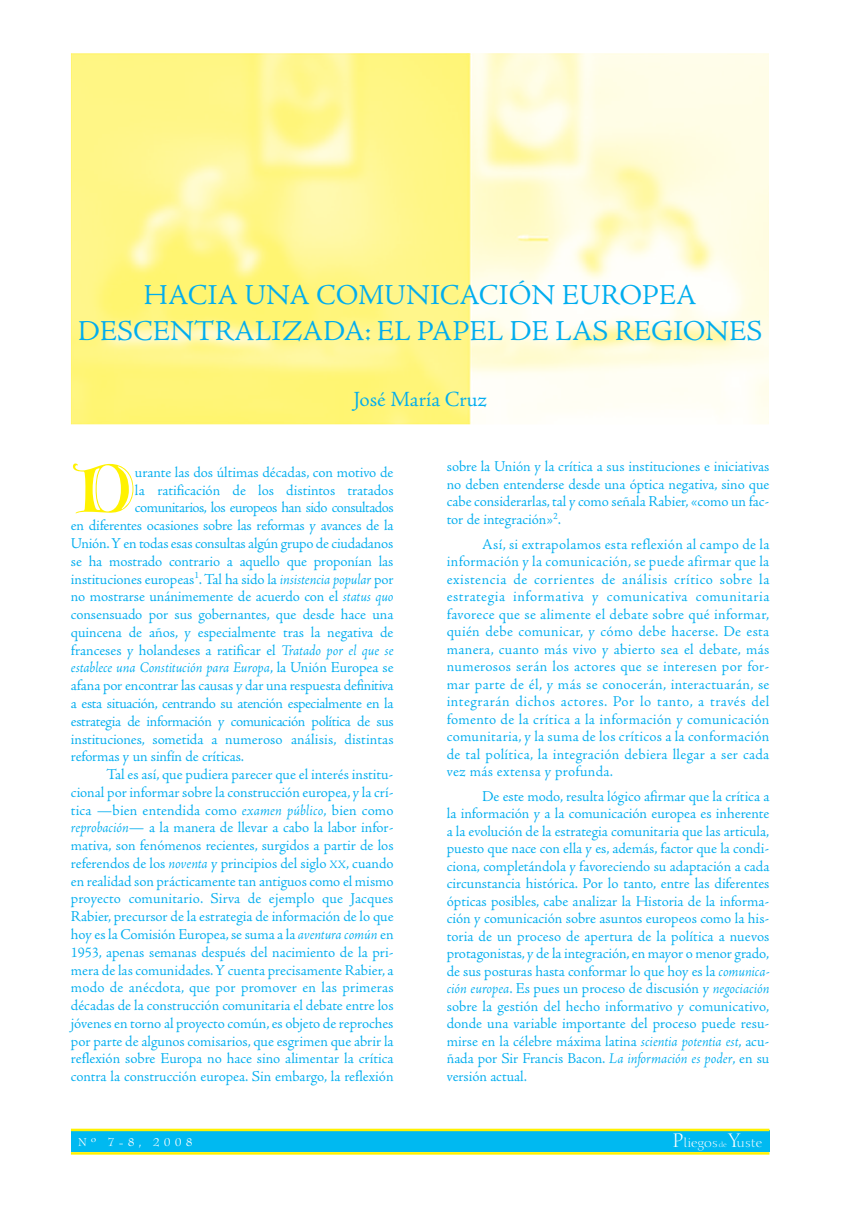
<style>
.page{position:relative;width:851px;height:1205px;background:#fff}
.page>*{position:absolute;margin:0;border:0;box-sizing:border-box;transform-origin:0 0}
.t1{font:69.12px "Goudy Text MT Lombardic Capitals";color:#fff200}
.t2{font:30px/36px "Adobe Jenson";color:#00adef;text-align:center}
.t3{font:22.5px "Adobe Jenson";color:#00adef}
.t4{font:15.62px/17.5px "Adobe Jenson";letter-spacing:-.005em;color:#00adef;text-align:justify}
.t5{font:italic 15.62px "Adobe Jenson";color:#00adef}
.t6{font:15.62px "Adobe Jenson";letter-spacing:-.03em;color:#00adef}
.t7{font:15.62px "Adobe Jenson";letter-spacing:.015em;color:#00adef}
.t8{font:12.5px "Bernhard Modern";letter-spacing:.335em;color:#fff}
.t9{font:12.25px "Calligraphic 810 BT";color:#fff}
.s1{font-style:italic}
.s2{font-style:normal}
.s3{font-size:11.75px}
.s4{font-size:19px}
.s5{font-size:7px}
</style>
<div class="page">
<img style="left:71px;top:53px;width:697px;height:371px">
<div style="left:71px;top:1130px;width:698px;height:22px;background:#00b9f1"></div>
<hr style="left:71px;top:1128px;width:698px;height:3px;background:#fff200">
<hr style="left:71px;top:1152px;width:698px;height:2px;background:#fff200">
<h2 class="t2" style="left:78px;top:279px;width:686px">HACIA UNA COMUNICACIÓN EUROPEA<br>DESCENTRALIZADA: EL PAPEL DE LAS REGIONES</h2>
<h3 class="t3" style="left:353px;top:390px;width:135px">José María Cruz</h3>
<h1 class="t1" style="left:71px;top:461px;width:66px">D</h1>
<p class="t4" style="left:135px;top:464px;width:260px">urante las dos últimas décadas, con motivo de</p>
<p class="t4" style="left:135px;top:482px;width:260px">la ratificación de los distintos tratados</p>
<p class="t6" style="left:135px;top:501px;width:260px">comunitarios, los europeos han sido consultados</p>
<p class="t4" style="left:71px;top:518px;width:324px">en diferentes ocasiones sobre las reformas y avances de la</p>
<p class="t4" style="left:71px;top:535px;width:324px">Unión. Y en todas esas consultas algún grupo de ciudadanos</p>
<p class="t4" style="left:71px;top:553px;width:324px">se ha mostrado contrario a aquello que proponían las</p>
<p class="t4" style="left:71px;top:571px;width:324px">instituciones europeas<sup>1</sup>. Tal ha sido la <span class="s1">insistencia popular</span> por</p>
<p class="t4" style="left:71px;top:589px;width:324px">no mostrarse unánimemente de acuerdo con el <span class="s1">status quo</span></p>
<p class="t4" style="left:71px;top:606px;width:324px">consensuado por sus gobernantes, que desde hace una</p>
<p class="t4" style="left:71px;top:624px;width:324px">quincena de años, y especialmente tras la negativa de</p>
<p class="t4" style="left:71px;top:642px;width:324px">franceses y holandeses a ratificar el <span class="s1">Tratado por el que se</span></p>
<p class="t5" style="left:71px;top:661px;width:324px">establece una Constitución para Europa<span class="s2">, la Unión Europea se</span></p>
<p class="t4" style="left:71px;top:678px;width:324px">afana por encontrar las causas y dar una respuesta definitiva</p>
<p class="t4" style="left:71px;top:695px;width:324px">a esta situación, centrando su atención especialmente en la</p>
<p class="t4" style="left:71px;top:713px;width:324px">estrategia de información y comunicación política de sus</p>
<p class="t4" style="left:71px;top:731px;width:324px">instituciones, sometida a numeroso análisis, distintas</p>
<p class="t4" style="left:71px;top:749px;width:175px">reformas y un sinfín de críticas.</p>
<p class="t4" style="left:106px;top:766px;width:288px">Tal es así, que pudiera parecer que el interés institu-</p>
<p class="t4" style="left:71px;top:784px;width:324px">cional por informar sobre la construcción europea, y la crí-</p>
<p class="t4" style="left:71px;top:802px;width:324px">tica —bien entendida como <span class="s1">examen público</span>, bien como</p>
<p class="t4" style="left:71px;top:820px;width:324px"><span class="s1">reprobación</span>— a la manera de llevar a cabo la labor infor-</p>
<p class="t4" style="left:71px;top:837px;width:324px">mativa, son fenómenos recientes, surgidos a partir de los</p>
<p class="t4" style="left:71px;top:855px;width:324px">referendos de los <span class="s1">noventa</span> y principios del siglo <span class="s3">XX</span>, cuando</p>
<p class="t4" style="left:71px;top:873px;width:324px">en realidad son prácticamente tan antiguos como el mismo</p>
<p class="t4" style="left:71px;top:891px;width:324px">proyecto comunitario. Sirva de ejemplo que Jacques</p>
<p class="t4" style="left:71px;top:908px;width:324px">Rabier, precursor de la estrategia de información de lo que</p>
<p class="t4" style="left:71px;top:926px;width:324px">hoy es la Comisión Europea, se suma a la <span class="s1">aventura común</span> en</p>
<p class="t4" style="left:71px;top:944px;width:324px">1953, apenas semanas después del nacimiento de la pri-</p>
<p class="t4" style="left:71px;top:962px;width:324px">mera de las comunidades. Y cuenta precisamente Rabier, a</p>
<p class="t7" style="left:71px;top:981px;width:324px">modo de anécdota, que por promover en las primeras</p>
<p class="t4" style="left:71px;top:997px;width:324px">décadas de la construcción comunitaria el debate entre los</p>
<p class="t4" style="left:71px;top:1015px;width:324px">jóvenes en torno al proyecto común, es objeto de reproches</p>
<p class="t4" style="left:71px;top:1033px;width:324px">por parte de algunos comisarios, que esgrimen que abrir la</p>
<p class="t4" style="left:71px;top:1051px;width:324px">reflexión sobre Europa no hace sino alimentar la crítica</p>
<p class="t4" style="left:71px;top:1068px;width:324px">contra la construcción europea. Sin embargo, la reflexión</p>
<p class="t4" style="left:446px;top:459px;width:324px">sobre la Unión y la crítica a sus instituciones e iniciativas no deben entenderse desde una óptica negativa, sino que cabe considerarlas, tal y como señala Rabier, «como un fac&shy;tor de integración»<sup>2</sup>.</p>
<p class="t4" style="left:446px;top:536px;width:324px;text-indent:35px">Así, si extrapolamos esta reflexión al campo de la información y la comunicación, se puede afirmar que la existencia de corrientes de análisis crítico sobre la estrategia informativa y comunicativa comunitaria favorece que se alimente el debate sobre qué informar, quién debe comunicar, y cómo debe hacerse. De esta manera, cuanto más vivo y abierto sea el debate, más numerosos serán los actores que se interesen por for&shy;mar parte de él, y más se conocerán, interactuarán, se integrarán dichos actores. Por lo tanto, a través del fomento de la crítica a la información y comunicación comunitaria, y la suma de los críticos a la conformación de tal política, la integración debiera llegar a ser cada vez más extensa y profunda.</p>
<p class="t4" style="left:446px;top:788px;width:324px;text-indent:35px">De este modo, resulta lógico afirmar que la crítica a la información y a la comunicación europea es inherente a la evolución de la estrategia comunitaria que las articula, puesto que nace con ella y es, además, factor que la condi&shy;ciona, completándola y favoreciendo su adaptación a cada circunstancia histórica. Por lo tanto, entre las diferentes ópticas posibles, cabe analizar la Historia de la informa&shy;ción y comunicación sobre asuntos europeos como la his&shy;toria de un proceso de apertura de la política a nuevos protagonistas, y de la integración, en mayor o menor grado, de sus posturas hasta conformar lo que hoy es la <span class="s1">comunica&shy;ción europea</span>. Es pues un proceso de discusión y <span class="s1">negociación </span>sobre la gestión del hecho informativo y comunicativo, donde una variable importante del proceso puede resu&shy;mirse en la célebre máxima latina <span class="s1">scientia potentia est</span>, acu&shy;ñada por Sir Francis Bacon. <span class="s1">La información es poder</span>, en su versión actual.</p>
<p class="t8" style="left:78px;top:1136px;width:116px">Nº 7-8, 2008</p>
<p class="t9" style="left:672px;top:1136px;width:91px"><span class="s4">P</span>liegos <span class="s5">de</span> <span class="s4">Y</span>uste</p>
</div>
